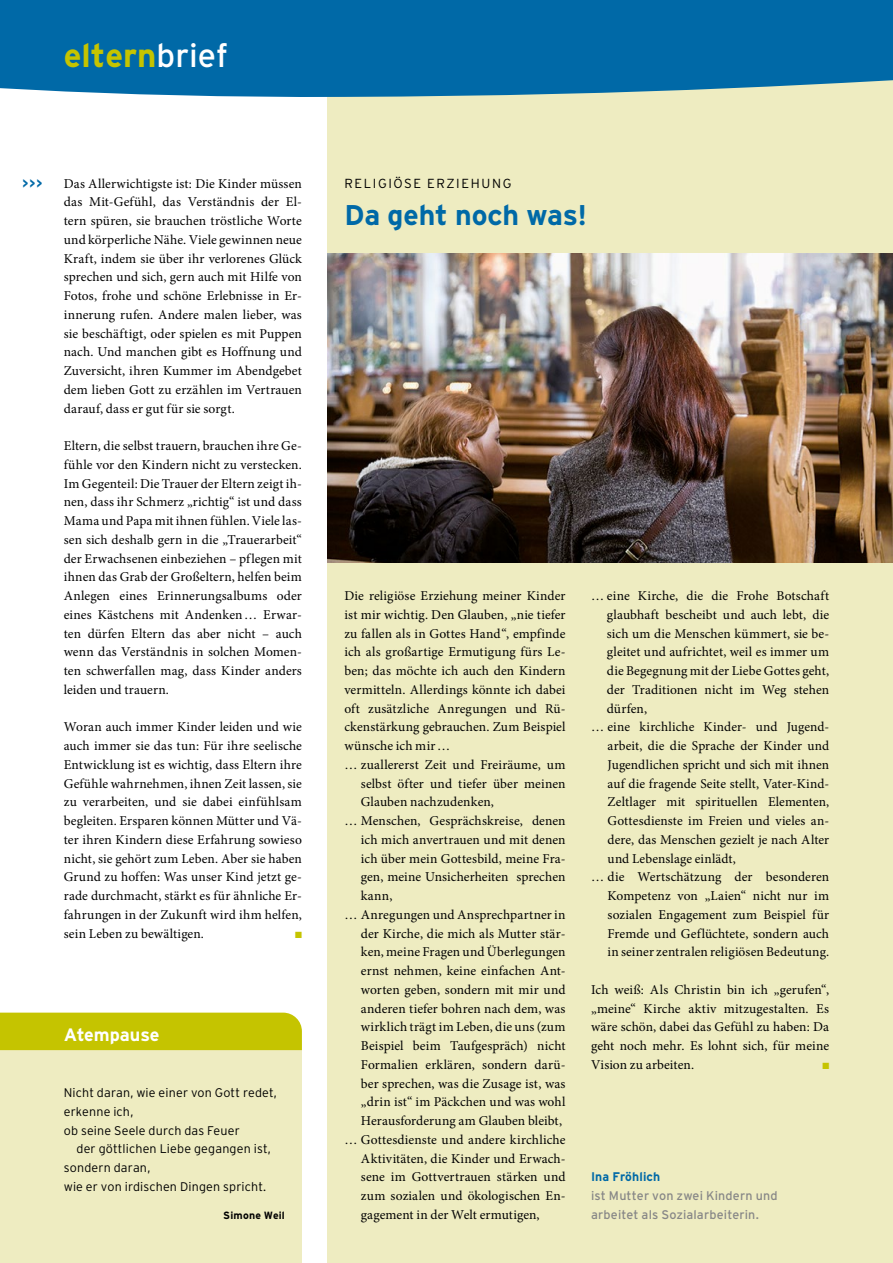
<style>
.page{position:relative;width:893px;height:1263px;background:#fff}
.page>*{position:absolute;margin:0;border:0;box-sizing:border-box;transform-origin:0 0}
.t1{font:700 33px "Interstate";color:#c5c400}
.Headline__2015{font:700 28.5px "Interstate";letter-spacing:-.01em;color:#0069a7}
.Kasten_Dachzeile__20{font:700 18px "Interstate";letter-spacing:-.005em;color:#fff}
.Lauftext__2015{font:13.5px/18.8px "Minion Pro";letter-spacing:.005em;color:#000;text-align:justify}
.Lauftext___Aufzählun{font:700 13.5px "Interstate";color:#0069a7}
.Dachzeile__2015{font:300 13.2px "Interstate";letter-spacing:.125em;color:#000}
.Kasten_Lauftext__201{font:300 12.6px/18.8px "Interstate";letter-spacing:.01em;color:#000}
.Gastautor-Info{font:12.6px/18.8px "Interstate";letter-spacing:.015em;color:#878787}
.Autor__2015{font:700 10.5px "Interstate";letter-spacing:.015em;color:#000}
.Lauftext__2015-2{font:9px "Zapf Dingbats ITC";color:#c5c400}
.s1{font-weight:400;color:#fff}
.s2{font-weight:700;color:#0069a7}
</style>
<div class="page">
<div style="left:327px;top:0;width:566px;height:1263px;background:#eeecc1"></div>
<div style="left:0;top:0;width:893px;height:97px;background:#0069a7"></div>
<div style="left:0;top:1041px;width:302px;height:222px;background:#eeecc1"></div>
<div style="left:0;top:1013px;width:302px;height:37px;background:#c5c400"></div>
<img style="left:327px;top:253px;width:566px;height:310px">
<h1 class="t1" style="left:64px;top:37px;width:166px">eltern<span class="s1">brief</span></h1>
<p class="Lauftext___Aufzählun" style="left:22px;top:176px;width:22px">&gt;&gt;&gt;</p>
<p class="Lauftext__2015" style="left:64px;top:174px;width:240px">Das Allerwichtigste ist: Die Kinder müssen das Mit-Gefühl, das Verständnis der El&shy;tern spüren, sie brauchen tröstliche Worte und körperliche Nähe. Viele gewinnen neue Kraft, indem sie über ihr verlorenes Glück sprechen und sich, gern auch mit Hilfe von Fotos, frohe und schöne Erlebnisse in Er&shy;innerung rufen. Andere malen lieber, was sie beschäftigt, oder spielen es mit Puppen nach. Und manchen gibt es Hoffnung und Zuversicht, ihren Kummer im Abendgebet dem lieben Gott zu erzählen im Vertrauen darauf, dass er gut für sie sorgt.</p>
<p class="Lauftext__2015" style="left:64px;top:436px;width:240px">Eltern, die selbst trauern, brauchen ihre Ge&shy;fühle vor den Kindern nicht zu verstecken.<br>Im Gegenteil: Die Trauer der Eltern zeigt ih&shy;nen, dass ihr Schmerz „richtig“ ist und dass Mama und Papa mit ihnen fühlen. Viele las&shy;sen sich deshalb gern in die „Trauerarbeit“ der Erwachsenen einbeziehen – pflegen mit ihnen das Grab der Großeltern, helfen beim Anlegen eines Erinnerungsalbums oder eines Kästchens mit Andenken… Erwar&shy;ten dürfen Eltern das aber nicht – auch wenn das Verständnis in solchen Momen&shy;ten schwerfallen mag, dass Kinder anders leiden und trauern.</p>
<p class="Lauftext__2015" style="left:64px;top:718px;width:240px">Woran auch immer Kinder leiden und wie auch immer sie das tun: Für ihre seelische Entwicklung ist es wichtig, dass Eltern ihre Gefühle wahrnehmen, ihnen Zeit lassen, sie zu verarbeiten, und sie dabei einfühlsam begleiten. Ersparen können Mütter und Vä&shy;ter ihren Kindern diese Erfahrung sowieso nicht, sie gehört zum Leben. Aber sie haben Grund zu hoffen: Was unser Kind jetzt ge&shy;rade durchmacht, stärkt es für ähnliche Er&shy;fahrungen in der Zukunft wird ihm helfen, sein Leben zu bewältigen.</p>
<p class="Lauftext__2015-2" style="left:295px;top:930px;width:8px">■</p>
<p class="Kasten_Dachzeile__20" style="left:64px;top:1024px;width:97px">Atempause</p>
<p class="Kasten_Lauftext__201" style="left:64px;top:1083px;width:215px">Nicht daran, wie einer von Gott redet,</p>
<p class="Kasten_Lauftext__201" style="left:64px;top:1102px;width:71px">erkenne ich,</p>
<p class="Kasten_Lauftext__201" style="left:77px;top:1120px;width:196px;text-indent:-13px">ob seine Seele durch das Feuer<br>der göttlichen Liebe gegangen ist,</p>
<p class="Kasten_Lauftext__201" style="left:64px;top:1158px;width:88px">sondern daran,</p>
<p class="Kasten_Lauftext__201" style="left:64px;top:1177px;width:204px">wie er von irdischen Dingen spricht.</p>
<p class="Autor__2015" style="left:223px;top:1209px;width:63px">Simone Weil</p>
<p class="Dachzeile__2015" style="left:344px;top:175px;width:168px">RELIGIÖSE ERZIEHUNG</p>
<p class="Headline__2015" style="left:344px;top:199px;width:244px">Da geht noch was!</p>
<p class="Lauftext__2015" style="left:344px;top:586px;width:223px">Die religiöse Erziehung meiner Kinder ist mir wichtig. Den Glauben, „nie tiefer zu fallen als in Gottes Hand“, empfinde ich als großartige Ermutigung fürs Le&shy;ben; das möchte ich auch den Kindern vermitteln. Allerdings könnte ich dabei oft zusätzliche Anregungen und Rü&shy;ckenstärkung gebrauchen. Zum Beispiel wünsche ich mir…</p>
<p class="Lauftext__2015" style="left:361px;top:755px;width:206px;text-indent:-16px">… zuallererst Zeit und Freiräume, um selbst öfter und tiefer über meinen Glauben nachzudenken,</p>
<p class="Lauftext__2015" style="left:361px;top:811px;width:206px;text-indent:-16px">… Menschen, Gesprächskreise, denen ich mich anvertrauen und mit denen ich über mein Gottesbild, meine Fra&shy;gen, meine Unsicherheiten sprechen kann,</p>
<p class="Lauftext__2015" style="left:361px;top:905px;width:206px;text-indent:-16px">… Anregungen und Ansprechpartner in der Kirche, die mich als Mutter stär&shy;ken, meine Fragen und Überlegungen ernst nehmen, keine einfachen Ant&shy;worten geben, sondern mit mir und anderen tiefer bohren nach dem, was wirklich trägt im Leben, die uns (zum Beispiel beim Taufgespräch) nicht Formalien erklären, sondern darü&shy;ber sprechen, was die Zusage ist, was „drin ist“ im Päckchen und was wohl Herausforderung am Glauben bleibt,</p>
<p class="Lauftext__2015" style="left:361px;top:1130px;width:206px;text-indent:-16px">… Gottesdienste und andere kirchliche Aktivitäten, die Kinder und Erwach&shy;sene im Gottvertrauen stärken und zum sozialen und ökologischen En&shy;gagement in der Welt ermutigen,</p>
<p class="Lauftext__2015" style="left:607px;top:586px;width:224px;text-indent:-16px">… eine Kirche, die die Frohe Botschaft glaubhaft bescheibt und auch lebt, die sich um die Menschen kümmert, sie be&shy;gleitet und aufrichtet, weil es immer um die Begegnung mit der Liebe Gottes geht, der Traditionen nicht im Weg stehen dürfen,</p>
<p class="Lauftext__2015" style="left:607px;top:718px;width:223px;text-indent:-16px">… eine kirchliche Kinder- und Jugend&shy;arbeit, die die Sprache der Kinder und Jugendlichen spricht und sich mit ihnen auf die fragende Seite stellt, Vater-Kind-Zeltlager mit spirituellen Elementen, Gottesdienste im Freien und vieles an&shy;dere, das Menschen gezielt je nach Alter und Lebenslage einlädt,</p>
<p class="Lauftext__2015" style="left:607px;top:868px;width:223px;text-indent:-16px">… die Wertschätzung der besonderen Kompetenz von „Laien“ nicht nur im sozialen Engagement zum Beispiel für Fremde und Geflüchtete, sondern auch in seiner zentralen religiösen Bedeutung.</p>
<p class="Lauftext__2015" style="left:591px;top:980px;width:240px">Ich weiß: Als Christin bin ich „gerufen“, „meine“ Kirche aktiv mitzugestalten. Es wäre schön, dabei das Gefühl zu haben: Da geht noch mehr. Es lohnt sich, für meine Vision zu arbeiten.</p>
<p class="Lauftext__2015-2" style="left:822px;top:1061px;width:8px">■</p>
<p class="Gastautor-Info" style="left:591px;top:1167px;width:188px"><span class="s2">Ina Fröhlich<br></span>ist Mutter von zwei Kindern und arbeitet als Sozialarbeiterin.</p>
</div>
